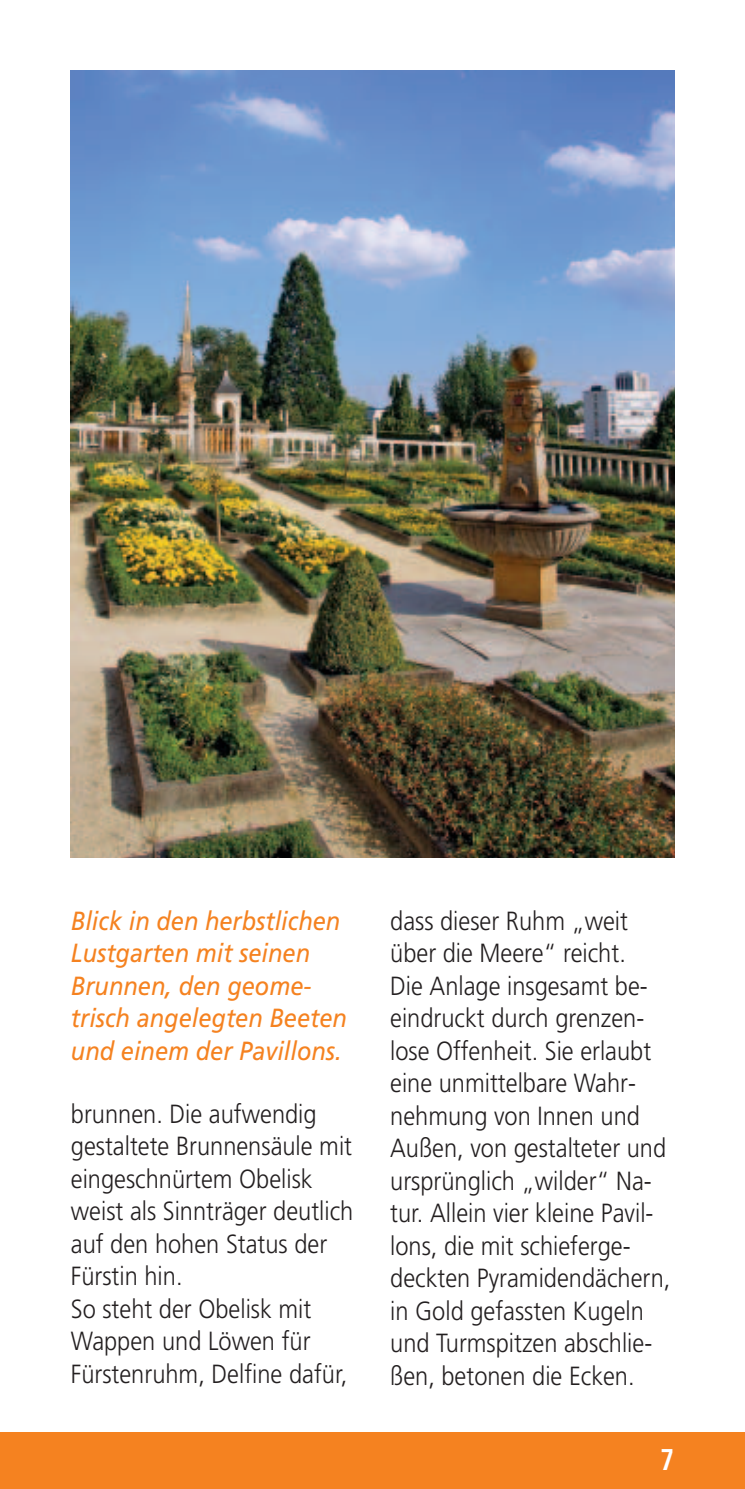
<style>
.page{position:relative;width:745px;height:1489px;background:#fff}
.page>*{position:absolute;margin:0;border:0;box-sizing:border-box;transform-origin:0 0}
.t1{font:700 condensed 30px "Frutiger";color:#fff;scale:.9 1}
.t2{font:300 26.25px/32.5px "Frutiger";color:#231f20;scale:.9 1}
.t3{font:italic 26.25px/32.5px "Frutiger";color:#f58220;scale:.9 1}
</style>
<div class="page">
<div style="left:0;top:1431px;width:744px;height:57px;background:#f58220"></div>
<img style="left:71px;top:71px;width:602px;height:786px">
<p class="t3" style="left:71px;top:906px;width:308px">Blick in den herbstlichen<br>Lustgarten mit seinen<br>Brunnen, den geome&shy;trisch angelegten Beeten und einem der Pavillons.</p>
<p class="t2" style="left:71px;top:1099px;width:315px">brunnen. Die aufwendig gestaltete Brunnensäule mit eingeschnürtem Obelisk weist als Sinnträger deutlich auf den hohen Status der<br>Fürstin hin.</p>
<p class="t2" style="left:71px;top:1294px;width:308px">So steht der Obelisk mit<br>Wappen und Löwen für<br>Fürstenruhm, Delfine dafür,</p>
<p class="t2" style="left:390px;top:906px;width:266px">dass dieser Ruhm „weit über die Meere“ reicht.</p>
<p class="t2" style="left:390px;top:971px;width:313px">Die Anlage insgesamt be&shy;eindruckt durch grenzen - lose Offenheit. Sie erlaubt eine unmittelbare Wahr&shy;nehmung von Innen und<br>Außen, von gestalteter und ursprünglich „wilder“ Na&shy;tur. Allein vier kleine Pavil&shy;lons, die mit schieferge&shy;deckten Pyramidendächern, in Gold gefassten Kugeln und Turmspitzen abschlie&shy;ßen, betonen die Ecken.</p>
<p class="t1" style="left:659px;top:1446px;width:17px">7</p>
</div>
